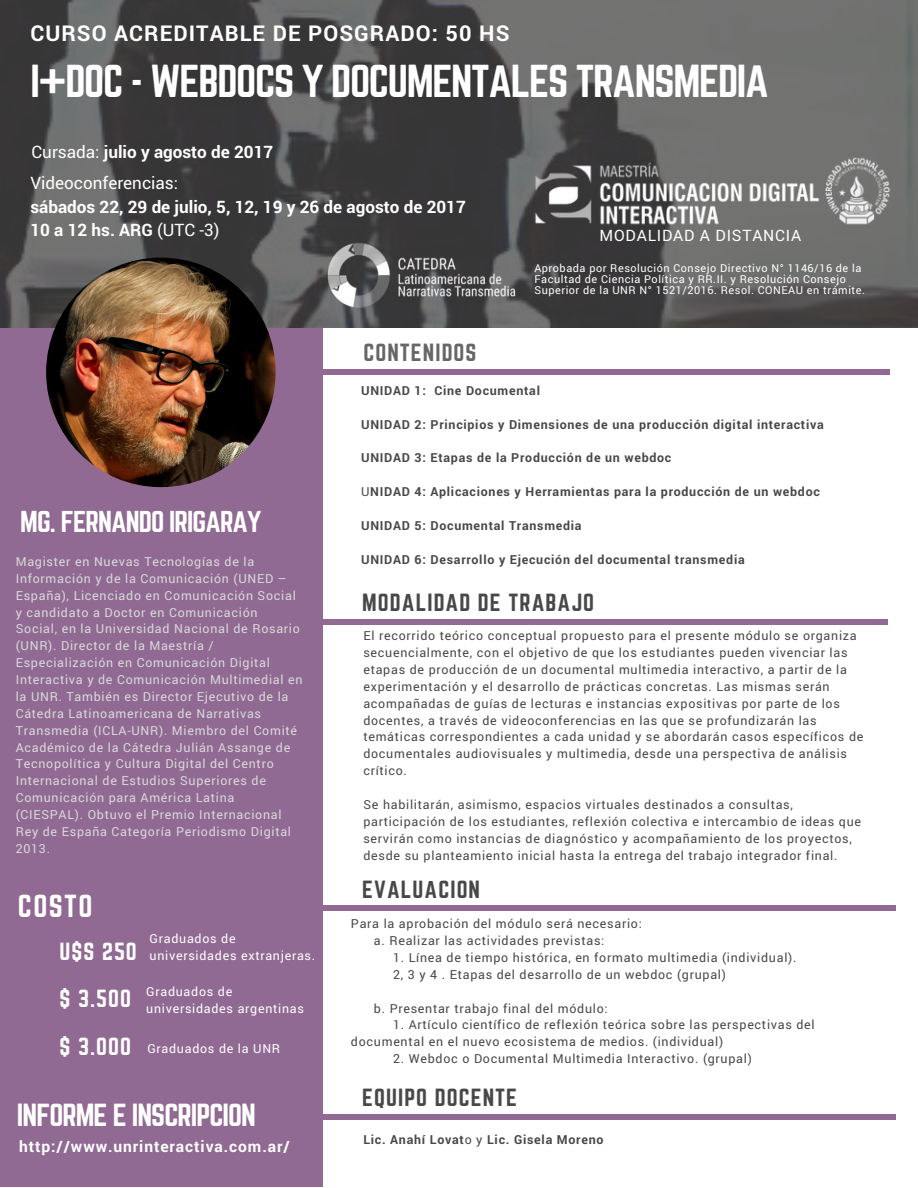
<style>
.page{position:relative;width:918px;height:1188px;background:#fff}
.page>*{position:absolute;margin:0;border:0;box-sizing:border-box;transform-origin:0 0}
.t1{font:40.5px "Norwester";letter-spacing:-.035em;color:#fff}
.t2{font:28.05px "Norwester";letter-spacing:-.035em;color:#fff}
.t3{font:26.4px "Norwester";letter-spacing:-.035em;color:#fff}
.t4{font:21.75px "Norwester";letter-spacing:.05em;color:#484848}
.t5{font:700 21.75px "Roboto";letter-spacing:.05em;color:#fff}
.t6{font:21.75px "Norwester";letter-spacing:.05em;color:#fff}
.t7{font:21.75px "Norwester";letter-spacing:.05em;color:#666}
.t8{font:700 17.1px/23.7px "Roboto";color:#fff}
.t9{font:17.1px/31.5px "Roboto";color:#fff}
.t10{font:15.75px "Roboto";letter-spacing:.05em;color:#fff}
.t11{font:700 15.6px "Roboto";letter-spacing:.06em;color:#fff}
.t12{font:12.45px/16.8px "Roboto";letter-spacing:.06em;color:#484848}
.t13{font:12.45px/16.8px "Roboto";letter-spacing:.06em;color:#d9d9d9}
.t14{font:700 12.45px "Roboto";letter-spacing:.06em;color:#484848}
.t15{font:12.45px/16.8px "Roboto";letter-spacing:.06em;color:#fff}
.t16{font:10.95px/11.2px "Roboto";letter-spacing:.05em;color:#fff}
.s1{font-weight:700}
.s2{font-weight:400}
.s3{font-family:"Norwester";font-size:21.75px}
</style>
<div class="page">
<div style="left:0;top:322px;width:323px;height:865px;background:#906a93"></div>
<img style="left:0;top:0;width:918px;height:327px">
<div style="left:312px;top:369px;width:577px;height:6px;background:#906a93"></div>
<img style="left:46px;top:258px;width:230px;height:229px;border-radius:114px">
<div style="left:323px;top:906px;width:572px;height:5px;background:#906a93"></div>
<div style="left:323px;top:1114px;width:572px;height:5px;background:#906a93"></div>
<div style="left:320px;top:619px;width:568px;height:5px;background:#906a93"></div>
<img style="left:321px;top:242px;width:198px;height:66px">
<img style="left:530px;top:152px;width:365px;height:84px">
<h3 class="t5" style="left:30px;top:18px;width:481px">CURSO ACREDITABLE DE POSGRADO: 50 HS</h3>
<h1 class="t1" style="left:30px;top:62px;width:740px">I+DOC - WEBDOCS Y DOCUMENTALES TRANSMEDIA</h1>
<h3 class="t9" style="left:30px;top:135px;width:244px">Cursada: <span class="s1">julio y agosto de 2017<br></span>Videoconferencias:</h3>
<h3 class="t8" style="left:30px;top:194px;width:437px">sábados 22, 29 de julio, 5, 12, 19 y 26 de agosto de 2017<br>10 a 12 hs. ARG <span class="s2">(UTC -3)</span></h3>
<h3 class="t7" style="left:363px;top:342px;width:115px">CONTENIDOS</h3>
<p class="t10" style="left:600px;top:224px;width:203px">MODALIDAD A DISTANCIA</p>
<p class="t16" style="left:534px;top:262px;width:332px">Aprobada por Resolución Consejo Directivo N° 1146/16 de la<br>Facultad de Ciencia Política y RR.II. y Resolución Consejo<br>Superior de la UNR N° 1521/2016. Resol. CONEAU en trámite.</p>
<h3 class="t3" style="left:20px;top:509px;width:243px">MG. FERNANDO IRIGARAY</h3>
<p class="t13" style="left:16px;top:553px;width:288px">Magister en Nuevas Tecnologías de la Información y de la Comunicación (UNED – España), Licenciado en Comunicación Social y candidato a Doctor en Comunicación<br>Social, en la Universidad Nacional de Rosario (UNR). Director de la Maestría / Especialización en Comunicación Digital Interactiva y de Comunicación Multimedial en la UNR. También es Director Ejecutivo de la Cátedra Latinoamericana de Narrativas Transmedia (ICLA-UNR). Miembro del Comité Académico de la Cátedra Julián Assange de Tecnopolítica y Cultura Digital del Centro Internacional de Estudios Superiores de Comunicación para América Latina (CIESPAL). Obtuvo el Premio Internacional Rey de España Categoría Periodismo Digital 2013.</p>
<h2 class="t2" style="left:18px;top:892px;width:76px">COSTO</h2>
<h3 class="t6" style="left:60px;top:941px;width:79px">U$S 250</h3>
<p class="t15" style="left:150px;top:930px;width:167px">Graduados de universidades extranjeras.</p>
<p class="t15" style="left:146px;top:982px;width:159px">Graduados de universidades argentinas</p>
<h3 class="t6" style="left:60px;top:988px;width:73px">$ 3.500</h3>
<p class="t15" style="left:60px;top:1040px;width:222px"><span class="s3">$ 3.000</span> Graduados de la UNR</p>
<h2 class="t2" style="left:17px;top:1101px;width:241px">INFORME E INSCRIPCION</h2>
<p class="t11" style="left:19px;top:1136px;width:272px">http://www.unrinteractiva.com.ar/</p>
<p class="t14" style="left:361px;top:382px;width:180px">UNIDAD 1: Cine Documental</p>
<p class="t14" style="left:361px;top:416px;width:464px">UNIDAD 2: Principios y Dimensiones de una producción digital interactiva</p>
<p class="t14" style="left:361px;top:449px;width:312px">UNIDAD 3: Etapas de la Producción de un webdoc</p>
<p class="t14" style="left:361px;top:483px;width:460px"><span class="s2">U</span>NIDAD 4: Aplicaciones y Herramientas para la producción de un webdoc</p>
<p class="t14" style="left:361px;top:517px;width:222px">UNIDAD 5: Documental Transmedia</p>
<p class="t14" style="left:361px;top:551px;width:385px">UNIDAD 6: Desarrollo y Ejecución del documental transmedia</p>
<h3 class="t4" style="left:362px;top:592px;width:233px">MODALIDAD DE TRABAJO</h3>
<p class="t12" style="left:363px;top:627px;width:502px">El recorrido teórico conceptual propuesto para el presente módulo se organiza secuencialmente, con el objetivo de que los estudiantes pueden vivenciar las etapas de producción de un documental multimedia interactivo, a partir de la experimentación y el desarrollo de prácticas concretas. Las mismas serán acompañadas de guías de lecturas e instancias expositivas por parte de los docentes, a través de videoconferencias en las que se profundizarán las temáticas correspondientes a cada unidad y se abordarán casos específicos de documentales audiovisuales y multimedia, desde una perspectiva de análisis crítico.</p>
<p class="t12" style="left:363px;top:796px;width:499px">Se habilitarán, asimismo, espacios virtuales destinados a consultas, participación de los estudiantes, reflexión colectiva e intercambio de ideas que servirán como instancias de diagnóstico y acompañamiento de los proyectos, desde su planteamiento inicial hasta la entrega del trabajo integrador final.</p>
<h3 class="t4" style="left:362px;top:879px;width:119px">EVALUACION</h3>
<p class="t12" style="left:374px;top:915px;width:269px;text-indent:-23px">Para la aprobación del módulo será necesario: a. Realizar las actividades previstas:</p>
<p class="t12" style="left:393px;top:949px;width:405px">1. Línea de tiempo histórica, en formato multimedia (individual).<br>2, 3 y 4 . Etapas del desarrollo de un webdoc (grupal)</p>
<p class="t12" style="left:374px;top:999px;width:235px">b. Presentar trabajo final del módulo:</p>
<p class="t12" style="left:351px;top:1016px;width:465px;text-indent:42px">1. Artículo científico de reflexión teórica sobre las perspectivas del documental en el nuevo ecosistema de medios. (individual)</p>
<p class="t12" style="left:393px;top:1050px;width:360px">2. Webdoc o Documental Multimedia Interactivo. (grupal)</p>
<h3 class="t4" style="left:362px;top:1087px;width:156px">EQUIPO DOCENTE</h3>
<p class="t14" style="left:363px;top:1131px;width:242px">Lic. Anahí Lovat<span class="s2">o y</span> Lic. Gisela Moreno</p>
</div>
